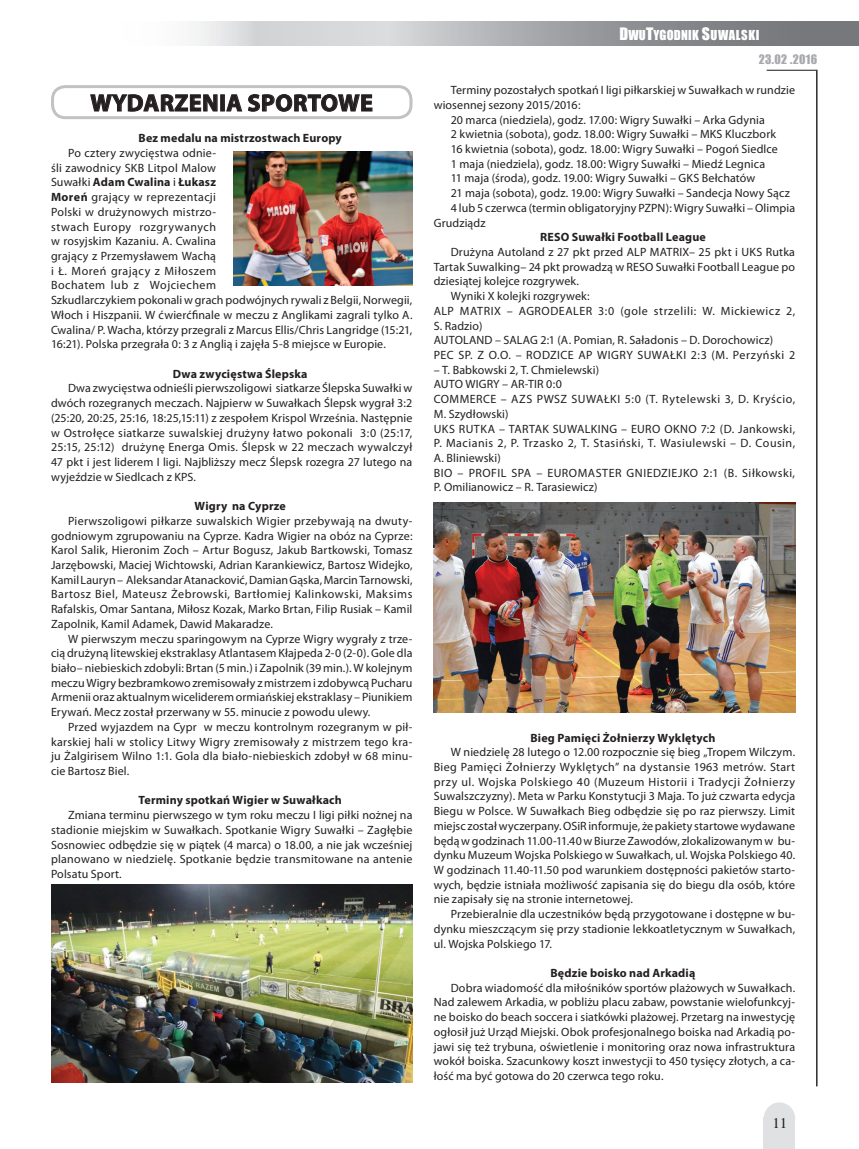
<style>
.page{position:relative;width:859px;height:1149px;background:#fff}
.page>*{position:absolute;margin:0;border:0;box-sizing:border-box;transform-origin:0 0}
._3_śródtytul{font:700 24px "Myriad Pro";letter-spacing:.02em;color:#231f20}
.t1{font:15px "Times";color:#231f20}
.t2{font:12.6px "Impact";letter-spacing:.015em;color:#fff}
._6_ramka{font:12px/14.7px "Myriad Pro";letter-spacing:.01em;color:#231f20;text-align:justify}
._6_ramka-2{font:700 12px "Myriad Pro";letter-spacing:.015em;color:#231f20}
._6_ramka-3{font:12px/14.7px "Myriad Pro";letter-spacing:.04em;color:#231f20}
._6_ramka-4{font:12px/14.7px "Myriad Pro";letter-spacing:.03em;color:#231f20}
._6_ramka-5{font:12px/14.7px "Myriad Pro";letter-spacing:.045em;color:#231f20}
.t3{font:12px "Impact";letter-spacing:.03em;color:#a8a9ad}
.s1{font-weight:700}
.s2{font-size:15.75px}
</style>
<div class="page">
<svg style="left:193px;top:21px;width:666px;height:25px;background:#abadaf"></svg>
<hr style="left:816px;top:70px;width:1px;height:1015px;background:#231f20">
<hr style="left:767px;top:70px;width:50px;height:1px;background:#231f20">
<div style="left:764px;top:1101px;width:31px;height:33px;background:#e0e1e3;border-radius:50%"></div>
<div style="left:764px;top:1117px;width:31px;height:31px;background:#e0e1e3"></div>
<svg style="left:51px;top:85px;width:362px;height:33px"></svg>
<img style="left:233px;top:151px;width:179px;height:134px">
<img style="left:51px;top:884px;width:361px;height:197px">
<img style="left:434px;top:502px;width:361px;height:210px">
<p class="_3_śródtytul" style="left:90px;top:89px;width:284px">WYDARZENIA SPORTOWE</p>
<p class="_6_ramka-2" style="left:139px;top:131px;width:205px">Bez medalu na mistrzostwach Europy</p>
<p class="_6_ramka" style="left:51px;top:146px;width:363px;text-align:left;text-indent:17px">Po cztery zwycięstwa odnie-<br>śli zawodnicy SKB Litpol Malow<br>Suwałki <span class="s1">Adam Cwalina</span> i <span class="s1">Łukasz<br>Moreń</span> grający w reprezentacji<br>Polski w drużynowych mistrzo-<br>stwach Europy rozgrywanych<br>w rosyjskim Kazaniu. A. Cwalina<br>grający z Przemysławem Wachą<br>i Ł. Moreń grający z Miłoszem<br>Bochatem lub z Wojciechem<br>Szkudlarczykiem pokonali w grach podwójnych rywali z Belgii, Norwegii, Włoch i Hiszpanii. W ćwierćfinale w meczu z Anglikami zagrali tylko A.<br>Cwalina/ P. Wacha, którzy przegrali z Marcus Ellis/Chris Langridge (15:21, 16:21). Polska przegrała 0: 3 z Anglią i zajęła 5-8 miejsce w Europie.</p>
<p class="_6_ramka-2" style="left:173px;top:367px;width:136px">Dwa zwycięstwa Ślepska</p>
<p class="_6_ramka" style="left:51px;top:381px;width:363px;text-indent:17px">Dwa zwycięstwa odnieśli pierwszoligowi siatkarze Ślepska Suwałki w dwóch rozegranych meczach. Najpierw w Suwałkach Ślepsk wygrał 3:2 (25:20, 20:25, 25:16, 18:25,15:11) z zespołem Krispol Września. Następnie w Ostrołęce siatkarze suwalskiej drużyny łatwo pokonali 3:0 (25:17, 25:15, 25:12) drużynę Energa Omis. Ślepsk w 22 meczach wywalczył 47 pkt i jest liderem I ligi. Najbliższy mecz Ślepsk rozegra 27 lutego na wyjeździe w Siedlcach z KPS.</p>
<p class="_6_ramka-2" style="left:195px;top:499px;width:93px">Wigry na Cyprze</p>
<p class="_6_ramka" style="left:51px;top:513px;width:363px;text-indent:17px">Pierwszoligowi piłkarze suwalskich Wigier przebywają na dwuty&shy;godniowym zgrupowaniu na Cyprze. Kadra Wigier na obóz na Cyprze:<br>Karol Salik, Hieronim Zoch – Artur Bogusz, Jakub Bartkowski, Tomasz Jarzębowski, Maciej Wichtowski, Adrian Karankiewicz, Bartosz Widejko, Kamil Lauryn – Aleksandar Atanacković, Damian Gąska, Marcin Tarnowski, Bartosz Biel, Mateusz Żebrowski, Bartłomiej Kalinkowski, Maksims Rafalskis, Omar Santana, Miłosz Kozak, Marko Brtan, Filip Rusiak – Kamil Zapolnik, Kamil Adamek, Dawid Makaradze.</p>
<p class="_6_ramka" style="left:51px;top:631px;width:363px;text-indent:17px">W pierwszym meczu sparingowym na Cyprze Wigry wygrały z trze&shy;cią drużyną litewskiej ekstraklasy Atlantasem Kłajpeda 2-0 (2-0). Gole dla biało– niebieskich zdobyli: Brtan (5 min.) i Zapolnik (39 min.). W kolejnym meczu Wigry bezbramkowo zremisowały z mistrzem i zdobywcą Pucharu Armenii oraz aktualnym wiceliderem ormiańskiej ekstraklasy – Piunikiem Erywań. Mecz został przerwany w 55. minucie z powodu ulewy.</p>
<p class="_6_ramka" style="left:51px;top:719px;width:363px;text-indent:17px">Przed wyjazdem na Cypr w meczu kontrolnym rozegranym w pił&shy;karskiej hali w stolicy Litwy Wigry zremisowały z mistrzem tego kra&shy;ju Żalgirisem Wilno 1:1. Gola dla biało-niebieskich zdobył w 68 minu&shy;cie Bartosz Biel.</p>
<p class="_6_ramka-2" style="left:139px;top:793px;width:205px">Terminy spotkań Wigier w Suwałkach</p>
<p class="_6_ramka" style="left:51px;top:807px;width:363px;text-indent:17px">Zmiana terminu pierwszego w tym roku meczu I ligi piłki nożnej na stadionie miejskim w Suwałkach. Spotkanie Wigry Suwałki – Zagłębie Sosnowiec odbędzie się w piątek (4 marca) o 18.00, a nie jak wcześniej planowano w niedzielę. Spotkanie będzie transmitowane na antenie Polsatu Sport.</p>
<p class="t2" style="left:619px;top:26px;width:141px"><span class="s2">D</span>WU<span class="s2">T</span>YGODNIK <span class="s2">S</span>UWALSKI</p>
<p class="t3" style="left:759px;top:50px;width:60px">23.02 .2016</p>
<p class="_6_ramka" style="left:434px;top:83px;width:363px;text-indent:17px">Terminy pozostałych spotkań I ligi piłkarskiej w Suwałkach w rundzie wiosennej sezony 2015/2016:</p>
<p class="_6_ramka" style="left:451px;top:112px;width:316px">20 marca (niedziela), godz. 17.00: Wigry Suwałki – Arka Gdynia</p>
<p class="_6_ramka" style="left:451px;top:127px;width:327px">2 kwietnia (sobota), godz. 18.00: Wigry Suwałki – MKS Kluczbork</p>
<p class="_6_ramka" style="left:451px;top:142px;width:329px">16 kwietnia (sobota), godz. 18.00: Wigry Suwałki – Pogoń Siedlce</p>
<p class="_6_ramka" style="left:451px;top:156px;width:316px">1 maja (niedziela), godz. 18.00: Wigry Suwałki – Miedź Legnica</p>
<p class="_6_ramka" style="left:451px;top:171px;width:306px">11 maja (środa), godz. 19.00: Wigry Suwałki – GKS Bełchatów</p>
<p class="_6_ramka" style="left:451px;top:186px;width:341px">21 maja (sobota), godz. 19.00: Wigry Suwałki – Sandecja Nowy Sącz</p>
<p class="_6_ramka" style="left:434px;top:201px;width:363px;text-indent:17px">4 lub 5 czerwca (termin obligatoryjny PZPN): Wigry Suwałki – Olimpia<br>Grudziądz</p>
<p class="_6_ramka-2" style="left:540px;top:230px;width:167px">RESO Suwałki Football League</p>
<p class="_6_ramka" style="left:434px;top:245px;width:363px;text-indent:17px">Drużyna Autoland z 27 pkt przed ALP MATRIX– 25 pkt i UKS Rutka Tartak Suwalking– 24 pkt prowadzą w RESO Suwałki Football League po dziesiątej kolejce rozgrywek.</p>
<p class="_6_ramka" style="left:451px;top:289px;width:140px">Wyniki X kolejki rozgrywek:</p>
<p class="_6_ramka-5" style="left:434px;top:303px;width:363px">ALP MATRIX – AGRODEALER 3:0 (gole strzelili: W. Mickiewicz 2,<br>S. Radzio)</p>
<p class="_6_ramka" style="left:434px;top:333px;width:341px">AUTOLAND – SALAG 2:1 (A. Pomian, R. Saładonis – D. Dorochowicz)</p>
<p class="_6_ramka-3" style="left:434px;top:348px;width:363px">PEC SP. Z O.O. – RODZICE AP WIGRY SUWAŁKI 2:3 (M. Perzyński 2</p>
<p class="_6_ramka" style="left:434px;top:362px;width:167px">– T. Babkowski 2, T. Chmielewski)</p>
<p class="_6_ramka" style="left:434px;top:377px;width:130px">AUTO WIGRY – AR-TIR 0:0</p>
<p class="_6_ramka-3" style="left:434px;top:392px;width:363px">COMMERCE – AZS PWSZ SUWAŁKI 5:0 (T. Rytelewski 3, D. Kryścio,<br>M. Szydłowski)</p>
<p class="_6_ramka" style="left:434px;top:421px;width:363px">UKS RUTKA – TARTAK SUWALKING – EURO OKNO 7:2 (D. Jankowski, P. Macianis 2, P. Trzasko 2, T. Stasiński, T. Wasiulewski – D. Cousin, A. Bliniewski)</p>
<p class="_6_ramka-4" style="left:434px;top:465px;width:363px">BIO – PROFIL SPA – EUROMASTER GNIEDZIEJKO 2:1 (B. Siłkowski,<br>P. Omilianowicz – R. Tarasiewicz)</p>
<p class="_6_ramka-2" style="left:530px;top:730px;width:187px">Bieg Pamięci Żołnierzy Wyklętych</p>
<p class="_6_ramka" style="left:434px;top:744px;width:363px;text-indent:17px">W niedzielę 28 lutego o 12.00 rozpocznie się bieg „Tropem Wilczym.<br>Bieg Pamięci Żołnierzy Wyklętych” na dystansie 1963 metrów. Start przy ul. Wojska Polskiego 40 (Muzeum Historii i Tradycji Żołnierzy Suwalszczyzny). Meta w Parku Konstytucji 3 Maja. To już czwarta edycja Biegu w Polsce. W Suwałkach Bieg odbędzie się po raz pierwszy. Limit miejsc został wyczerpany. OSiR informuje, że pakiety startowe wydawane będą w godzinach 11.00-11.40 w Biurze Zawodów, zlokalizowanym w bu&shy;dynku Muzeum Wojska Polskiego w Suwałkach, ul. Wojska Polskiego 40.<br>W godzinach 11.40-11.50 pod warunkiem dostępności pakietów starto&shy;wych, będzie istniała możliwość zapisania się do biegu dla osób, które nie zapisały się na stronie internetowej.</p>
<p class="_6_ramka" style="left:434px;top:906px;width:363px;text-indent:17px">Przebieralnie dla uczestników będą przygotowane i dostępne w bu&shy;dynku mieszczącym się przy stadionie lekkoatletycznym w Suwałkach, ul. Wojska Polskiego 17.</p>
<p class="_6_ramka-2" style="left:550px;top:965px;width:146px">Będzie boisko nad Arkadią</p>
<p class="_6_ramka" style="left:434px;top:980px;width:363px;text-indent:17px">Dobra wiadomość dla miłośników sportów plażowych w Suwałkach.<br>Nad zalewem Arkadia, w pobliżu placu zabaw, powstanie wielofunkcyj&shy;ne boisko do beach soccera i siatkówki plażowej. Przetarg na inwestycję ogłosił już Urząd Miejski. Obok profesjonalnego boiska nad Arkadią po&shy;jawi się też trybuna, oświetlenie i monitoring oraz nowa infrastruktura wokół boiska. Szacunkowy koszt inwestycji to 450 tysięcy złotych, a ca&shy;łość ma być gotowa do 20 czerwca tego roku.</p>
<p class="t1" style="left:772px;top:1113px;width:16px">11</p>
</div>
